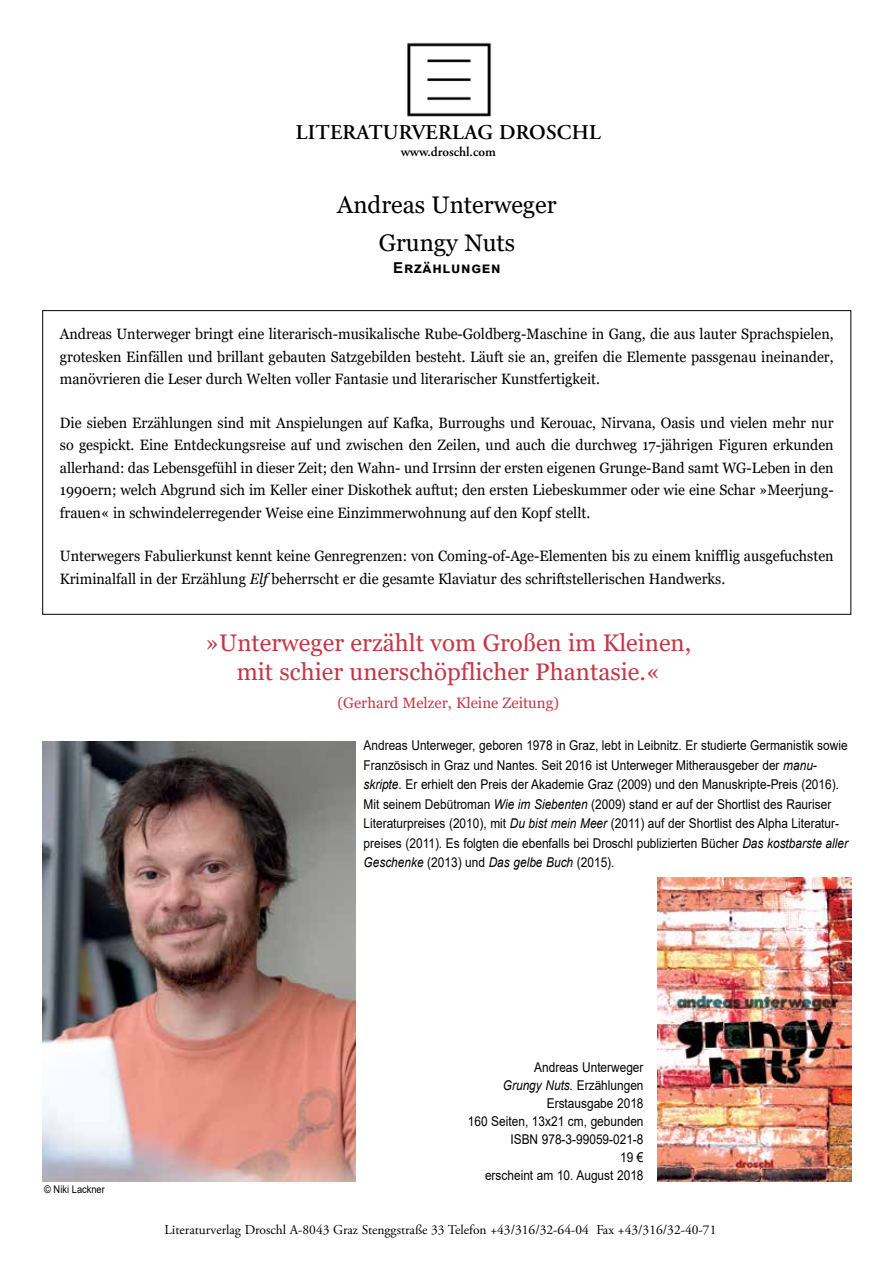
<style>
.page{position:relative;width:893px;height:1263px;background:#fff}
.page>*{position:absolute;margin:0;border:0;box-sizing:border-box;transform-origin:0 0}
.t1{font:24px/29px "Georgia";color:#c33847;text-align:center}
.t2{font:24px/37.3px "Georgia";color:#000;text-align:center}
.t3{font:600 21px "Adobe Garamond Pro";letter-spacing:.015em;color:#000}
.t4{font:15px/22.5px "Georgia";color:#000;text-align:justify;scale:.95 1}
.t5{font:15px "Georgia";color:#c33847}
.t6{font:700 15px "Arial";letter-spacing:.05em;color:#000}
.t7{font:13.5px/19.5px "Arial";color:#000;scale:.88 1}
.t8{font:13.5px "Adobe Garamond Pro";color:#000}
.t9{font:600 13.5px "Adobe Garamond Pro";color:#000}
.t10{font:10.5px "Arial";color:#000;scale:.88 1}
.s1{font-style:italic}
</style>
<div class="page">
<img style="left:407px;top:43px;width:85px;height:74px">
<img style="left:658px;top:877px;width:193px;height:304px">
<img style="left:43px;top:741px;width:313px;height:440px">
<h2 class="t3" style="left:296px;top:120px;width:307px">LITERATURVERLAG DROSCHL</h2>
<p class="t9" style="left:401px;top:144px;width:97px">www.droschl.com</p>
<h1 class="t2" style="left:337px;top:187px;width:221px">Andreas Unterweger<br>Grungy Nuts</h1>
<p class="t6" style="left:393px;top:257px;width:109px">Erzählungen</p>
<p class="t4" style="left:60px;top:323px;width:816px">Andreas Unterweger bringt eine literarisch-musikalische Rube-Goldberg-Maschine in Gang, die aus lauter Sprachspielen, grotesken Einfällen und brillant gebauten Satzgebilden besteht. Läuft sie an, greifen die Elemente passgenau ineinander, manövrieren die Leser durch Welten voller Fantasie und literarischer Kunstfertigkeit.</p>
<p class="t4" style="left:60px;top:412px;width:816px">Die sieben Erzählungen sind mit Anspielungen auf Kafka, Burroughs und Kerouac, Nirvana, Oasis und vielen mehr nur so gespickt. Eine Entdeckungsreise auf und zwischen den Zeilen, und auch die durchweg 17-jährigen Figuren erkunden allerhand: das Lebensgefühl in dieser Zeit; den Wahn- und Irrsinn der ersten eigenen Grunge-Band samt WG-Leben in den 1990ern; welch Abgrund sich im Keller einer Diskothek auftut; den ersten Liebeskummer oder wie eine Schar »Meerjung&shy;frauen« in schwindelerregender Weise eine Einzimmerwohnung auf den Kopf stellt.</p>
<p class="t4" style="left:60px;top:545px;width:816px">Unterwegers Fabulierkunst kennt keine Genregrenzen: von Coming-of-Age-Elementen bis zu einem knifflig ausgefuchsten<br>Kriminalfall in der Erzählung <span class="s1">Elf</span> beherrscht er die gesamte Klaviatur des schriftstellerischen Handwerks.</p>
<h1 class="t1" style="left:205px;top:628px;width:487px">»Unterweger erzählt vom Großen im Kleinen, mit schier unerschöpflicher Phantasie.«</h1>
<p class="t5" style="left:338px;top:694px;width:223px">(Gerhard Melzer, Kleine Zeitung)</p>
<p class="t7" style="left:364px;top:735px;width:552px">Andreas Unterweger, geboren 1978 in Graz, lebt in Leibnitz. Er studierte Germanistik sowie Französisch in Graz und Nantes. Seit 2016 ist Unterweger Mitherausgeber der <span class="s1">manu&shy;skripte</span>. Er erhielt den Preis der Akademie Graz (2009) und den Manuskripte-Preis (2016).<br>Mit seinem Debütroman <span class="s1">Wie im Siebenten</span> (2009) stand er auf der Shortlist des Rauriser Literaturpreises (2010), mit <span class="s1">Du bist mein Meer</span> (2011) auf der Shortlist des Alpha Literatur&shy;preises (2011). Es folgten die ebenfalls bei Droschl publizierten Bücher <span class="s1">Das kostbarste aller Geschenke</span> (2013) und <span class="s1">Das gelbe Buch</span> (2015).</p>
<p class="t10" style="left:44px;top:1182px;width:71px">© Niki Lackner</p>
<p class="t7" style="left:468px;top:1058px;width:201px;line-height:18px;text-align:right">Andreas Unterweger<br><span class="s1">Grungy Nuts.</span> Erzählungen<br>Erstausgabe 2018<br>160 Seiten, 13x21 cm, gebunden<br>ISBN 978-3-99059-021-8<br>19 €<br>erscheint am 10. August 2018</p>
<p class="t8" style="left:164px;top:1222px;width:553px">Literaturverlag Droschl A-8043 Graz Stenggstraße 33 Telefon +43/316/32-64-04 Fax +43/316/32-40-71</p>
</div>
